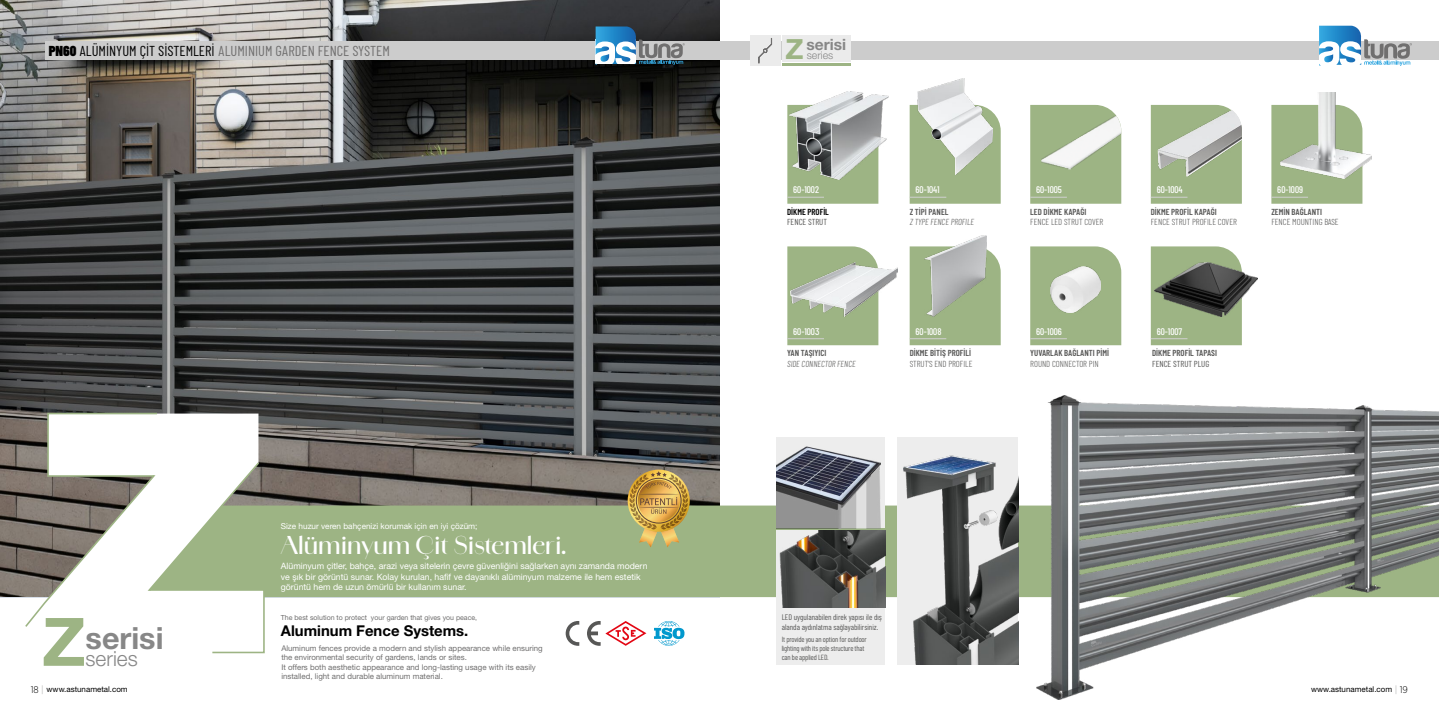
<style>
.page{position:relative;width:1439px;height:720px;background:#fff}
.page>*{position:absolute;margin:0;border:0;box-sizing:border-box;transform-origin:0 0}
.t1{font:900 340.99px "Montserrat";color:#fff}
.t2{font:700 66.85px "Helvetica Neue";color:#9db484}
.t3{font:700 30.54px "Helvetica Neue";color:#878787}
.t4{font:700 27.82px "Helvetica Neue";color:#9db484}
.t5{font:500 23.62px "Amandine";color:#fff}
.t6{font:300 20.91px "Helvetica Neue";color:#878787}
.t7{font:700 15.58px "Helvetica Neue";color:#878787}
.t8{font:700 14.88px "Helvetica Neue";color:#000}
.t9{font:14.44px "Barlow Condensed";color:#706f6f}
.t10{font:300 10.67px "Helvetica Neue";color:#878787}
.t11{font:500 9.62px "Barlow Condensed";color:#fff}
.t12{font:8.75px/10.5px "Helvetica Neue";color:#fff}
.t13{font:600 8.75px "Barlow Condensed";color:#575756}
.t14{font:300 8.75px "Barlow Condensed";color:#575756}
.t15{font:italic 300 8.75px "Barlow Condensed";color:#575756}
.t16{font:8.75px "Barlow Condensed";color:#575756}
.t17{font:600 8.75px "Barlow Condensed";color:#000}
.t18{font:8.22px "Helvetica Neue";color:#fff}
.t19{font:8.14px/9.7px "Barlow Condensed";color:#575756}
.t20{font:7.96px "Helvetica Neue";color:#000}
.t21{font:7.88px/9.5px "Helvetica Neue";color:#706f6f}
.t22{font:7.52px/9px "Barlow Condensed";letter-spacing:-.02em;color:#575756}
.t23{font:7px "Helvetica Neue";color:#706f6f}
.s1{font-weight:900;color:#000}
.s2{color:#000}
.s3{font-family:"Gotham Narrow";font-weight:300;font-size:9.71px}
.s4{font-family:"Gotham Narrow";font-weight:300;font-size:9.71px;color:#9d9d9c}
</style>
<div class="page">
<img style="left:0;top:0;width:719px;height:596px">
<div style="left:265px;top:505px;width:1174px;height:92px;background:#9db484"></div>
<div style="left:45px;top:42px;width:674px;height:18px;background:#ccc"></div>
<div style="left:719px;top:42px;width:720px;height:18px;background:#ccc"></div>
<svg style="left:787px;top:246px;width:91px;height:99px;background:#a2b78a"></svg>
<hr style="left:787px;top:338px;width:37px;height:1px;background:#d0d0d0">
<div style="left:909px;top:246px;width:91px;height:99px;background:#9db484"></div>
<hr style="left:909px;top:338px;width:37px;height:1px;background:#d0d0d0">
<div style="left:1030px;top:246px;width:91px;height:99px;background:#9db484"></div>
<hr style="left:1030px;top:338px;width:37px;height:1px;background:#d0d0d0">
<svg style="left:1150px;top:246px;width:92px;height:99px;background:#a3b88b"></svg>
<img style="left:1154px;top:262px;width:103px;height:54px">
<hr style="left:1150px;top:338px;width:37px;height:1px;background:#d0d0d0">
<svg style="left:787px;top:105px;width:91px;height:99px;background:#9fb587"></svg>
<img style="left:789px;top:91px;width:99px;height:88px">
<hr style="left:787px;top:197px;width:37px;height:1px;background:#d0d0d0">
<svg style="left:909px;top:105px;width:91px;height:99px;background:#a2b78a"></svg>
<img style="left:917px;top:78px;width:75px;height:97px">
<hr style="left:909px;top:197px;width:37px;height:1px;background:#d0d0d0">
<div style="left:1030px;top:105px;width:91px;height:99px;background:#9db484"></div>
<img style="left:1039px;top:105px;width:82px;height:65px">
<hr style="left:1030px;top:197px;width:37px;height:1px;background:#d0d0d0">
<svg style="left:1150px;top:105px;width:92px;height:99px;background:#a0b688"></svg>
<hr style="left:1150px;top:197px;width:37px;height:1px;background:#d0d0d0">
<svg style="left:1271px;top:105px;width:91px;height:99px;background:#9fb586"></svg>
<hr style="left:1271px;top:197px;width:37px;height:1px;background:#d0d0d0">
<img style="left:1051px;top:266px;width:49px;height:46px">
<img style="left:924px;top:236px;width:62px;height:80px">
<svg style="left:654px;top:621px;width:30px;height:24px"></svg>
<svg style="left:566px;top:621px;width:13px;height:24px"></svg>
<svg style="left:587px;top:621px;width:59px;height:24px"></svg>
<img style="left:628px;top:469px;width:62px;height:78px">
<img style="left:1157px;top:105px;width:85px;height:72px">
<img style="left:1280px;top:92px;width:91px;height:86px">
<div style="left:750px;top:36px;width:30px;height:30px;background:#ebebeb"></div>
<div style="left:782px;top:36px;width:69px;height:26px;background:#ebebeb"></div>
<hr style="left:782px;top:64px;width:69px;height:2px;background:#9db484">
<svg style="left:595px;top:26px;width:90px;height:39px;background:#6c889b"></svg>
<svg style="left:1319px;top:26px;width:93px;height:40px"></svg>
<img style="left:791px;top:262px;width:106px;height:55px">
<svg style="left:24px;top:412px;width:241px;height:241px"></svg>
<img style="left:1380px;top:410px;width:59px;height:170px">
<img style="left:1036px;top:395px;width:344px;height:304px">
<svg style="left:758px;top:38px;width:15px;height:26px"></svg>
<div style="left:897px;top:437px;width:121px;height:227px;background:#ededed"></div>
<img style="left:904px;top:455px;width:114px;height:209px">
<div style="left:776px;top:437px;width:109px;height:91px;background:#ededed"></div>
<img style="left:776px;top:446px;width:104px;height:82px">
<div style="left:776px;top:530px;width:109px;height:134px;background:#ededed"></div>
<img style="left:779px;top:530px;width:106px;height:77px">
<h3 class="t7" style="left:806px;top:32px;width:41px">serisi</h3>
<h3 class="t9" style="left:49px;top:42px;width:343px"><span class="s1">PN60</span> <span class="s2">ALÜMİNYUM ÇİT SİSTEMLERİ</span> ALUMINIUM GARDEN FENCE SYSTEM</h3>
<h3 class="t4" style="left:785px;top:28px;width:20px">Z</h3>
<h3 class="t10" style="left:807px;top:46px;width:28px">series</h3>
<p class="t11" style="left:793px;top:184px;width:27px">60-1002</p>
<p class="t11" style="left:915px;top:184px;width:26px">60-1041</p>
<p class="t11" style="left:1036px;top:184px;width:27px">60-1005</p>
<p class="t11" style="left:1156px;top:184px;width:27px">60-1004</p>
<p class="t11" style="left:1277px;top:184px;width:27px">60-1009</p>
<h1 class="t1" style="left:34px;top:275px;width:236px">Z</h1>
<h2 class="t2" style="left:42px;top:589px;width:45px">Z</h2>
<h3 class="t3" style="left:86px;top:613px;width:80px">serisi</h3>
<h3 class="t6" style="left:86px;top:641px;width:54px">series</h3>
<p class="t18" style="left:281px;top:519px;width:198px">Size huzur veren bahçenizi korumak için en iyi çözüm;</p>
<h3 class="t5" style="left:281px;top:528px;width:287px">Alüminyum Çit Sistemleri.</h3>
<p class="t12" style="left:281px;top:561px;width:368px">Alüminyum çitler, bahçe, arazi veya sitelerin çevre güvenliğini sağlarken aynı zamanda modern ve şık bir görüntü sunar. Kolay kurulan, hafif ve dayanıklı alüminyum malzeme ile hem estetik görüntü hem de uzun ömürlü bir kullanım sunar.</p>
<p class="t23" style="left:281px;top:612px;width:198px">The best solution to protect your garden that gives you peace,</p>
<h3 class="t8" style="left:281px;top:618px;width:189px">Aluminum Fence Systems.</h3>
<p class="t21" style="left:281px;top:643px;width:263px">Aluminum fences provide a modern and stylish appearance while ensuring the environmental security of gardens, lands or sites.<br>It offers both aesthetic appearance and long-lasting usage with its easily installed, light and durable aluminum material.</p>
<p class="t17" style="left:787px;top:206px;width:43px">DİKME PROFİL</p>
<p class="t16" style="left:787px;top:217px;width:42px">FENCE STRUT</p>
<p class="t13" style="left:909px;top:206px;width:40px">Z TİPİ PANEL</p>
<p class="t15" style="left:909px;top:217px;width:66px">Z TYPE FENCE PROFILE</p>
<p class="t13" style="left:1030px;top:206px;width:58px">LED DİKME KAPAĞI</p>
<p class="t14" style="left:1030px;top:216px;width:75px">FENCE LED STRUT COVER</p>
<p class="t13" style="left:1150px;top:206px;width:68px">DİKME PROFİL KAPAĞI</p>
<p class="t14" style="left:1150px;top:216px;width:88px">FENCE STRUT PROFILE COVER</p>
<p class="t13" style="left:1271px;top:206px;width:52px">ZEMİN BAĞLANTI</p>
<p class="t14" style="left:1271px;top:216px;width:69px">FENCE MOUNTING BASE</p>
<p class="t11" style="left:793px;top:325px;width:28px">60-1003</p>
<p class="t11" style="left:915px;top:325px;width:27px">60-1008</p>
<p class="t11" style="left:1036px;top:325px;width:27px">60-1006</p>
<p class="t11" style="left:1156px;top:325px;width:27px">60-1007</p>
<p class="t13" style="left:787px;top:347px;width:41px">YAN TAŞIYICI</p>
<p class="t15" style="left:787px;top:358px;width:70px">SIDE CONNECTOR FENCE</p>
<p class="t13" style="left:909px;top:347px;width:63px">DİKME BİTİŞ PROFİLİ</p>
<p class="t14" style="left:909px;top:357px;width:64px">STRUT’S END PROFILE</p>
<p class="t13" style="left:1030px;top:347px;width:80px">YUVARLAK BAĞLANTI PİMİ</p>
<p class="t14" style="left:1030px;top:357px;width:70px">ROUND CONNECTOR PIN</p>
<p class="t13" style="left:1152px;top:347px;width:66px">DİKME PROFİL TAPASI</p>
<p class="t16" style="left:1152px;top:358px;width:59px">FENCE STRUT PLUG</p>
<p class="t19" style="left:782px;top:612px;width:102px">LED uygulanabilen direk yapısı ile dış alanda aydınlatma sağlayabilirsiniz.</p>
<p class="t22" style="left:782px;top:634px;width:87px">It provide you an option for outdoor lighting with its pole structure that can be applied LED.</p>
<p class="t20" style="left:31px;top:683px;width:99px"><span class="s3">18</span> <span class="s4">|</span> www.astunametal.com</p>
<p class="t20" style="left:1311px;top:683px;width:98px">www.astunametal.com <span class="s4">|</span> <span class="s3">19</span></p>
</div>
